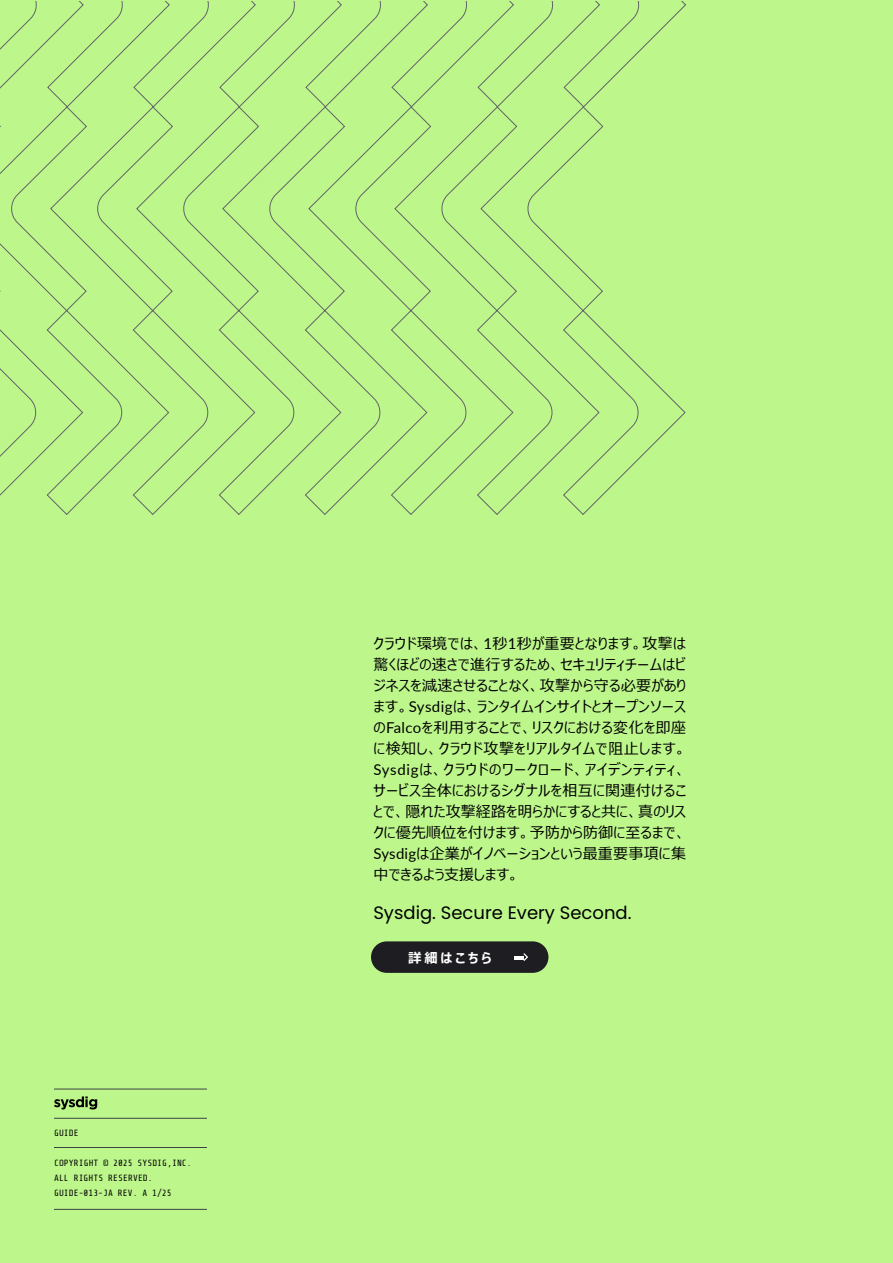
<style>
.page{position:relative;width:893px;height:1263px;background:#bdf78b}
.page>*{position:absolute;margin:0;border:0;box-sizing:border-box;transform-origin:0 0}
.Emphasis_2{font:18px "Poppins";color:#000}
.Body_Back_page{font:15px/21px "Meiryo UI";letter-spacing:.015em;color:#000;text-align:justify}
.Button_CTA{font:700 13.5px "Meiryo UI";letter-spacing:.2em;color:#fff}
.t1{font:9px/15px "Share Tech Mono";letter-spacing:.01em;color:#000}
.s1{font-family:"Lato"}
</style>
<div class="page">
<svg style="left:0;top:2px;width:686px;height:513px"></svg>
<svg style="left:54px;top:1096px;width:43px;height:13px"></svg>
<hr style="left:54px;top:1089px;width:153px;height:1px;background:#3e4042">
<hr style="left:54px;top:1118px;width:153px;height:1px;background:#3e4042">
<hr style="left:54px;top:1147px;width:153px;height:1px;background:#3e4042">
<hr style="left:54px;top:1209px;width:153px;height:1px;background:#3e4042">
<div style="left:371px;top:941px;width:177px;height:32px;background:#1e1e22;border-radius:16px"></div>
<svg style="left:514px;top:953px;width:14px;height:8px"></svg>
<p class="t1" style="left:54px;top:1125px;width:26px">GUIDE</p>
<p class="t1" style="left:54px;top:1155px;width:139px">COPYRIGHT © 2025 SYSDIG,INC.<br>ALL RIGHTS RESERVED.<br>GUIDE-013-JA REV. A 1/25</p>
<p class="Body_Back_page" style="left:373px;top:633px;width:314px">クラウド環境では、<span class="s1">1</span>秒<span class="s1">1</span>秒が重要となります。攻撃は驚くほどの速さで進行するため、セキュリティチームはビジネスを減速させることなく、攻撃から守る必要があります。<span class="s1">Sysdig</span>は、ランタイムインサイトとオープンソースの<span class="s1">Falco</span>を利用することで、リスクにおける変化を即座に検知し、クラウド攻撃をリアルタイムで阻止します。<span class="s1">Sysdig</span>は、クラウドのワークロード、アイデンティティ、サービス全体におけるシグナルを相互に関連付けることで、隠れた攻撃経路を明らかにすると共に、真のリスクに優先順位を付けます。予防から防御に至るまで、<span class="s1">Sysdig</span>は企業がイノベーションという最重要事項に集中できるよう支援します。</p>
<p class="Emphasis_2" style="left:373px;top:902px;width:260px">Sysdig. Secure Every Second.</p>
<p class="Button_CTA" style="left:408px;top:948px;width:85px">詳細はこちら</p>
</div>
